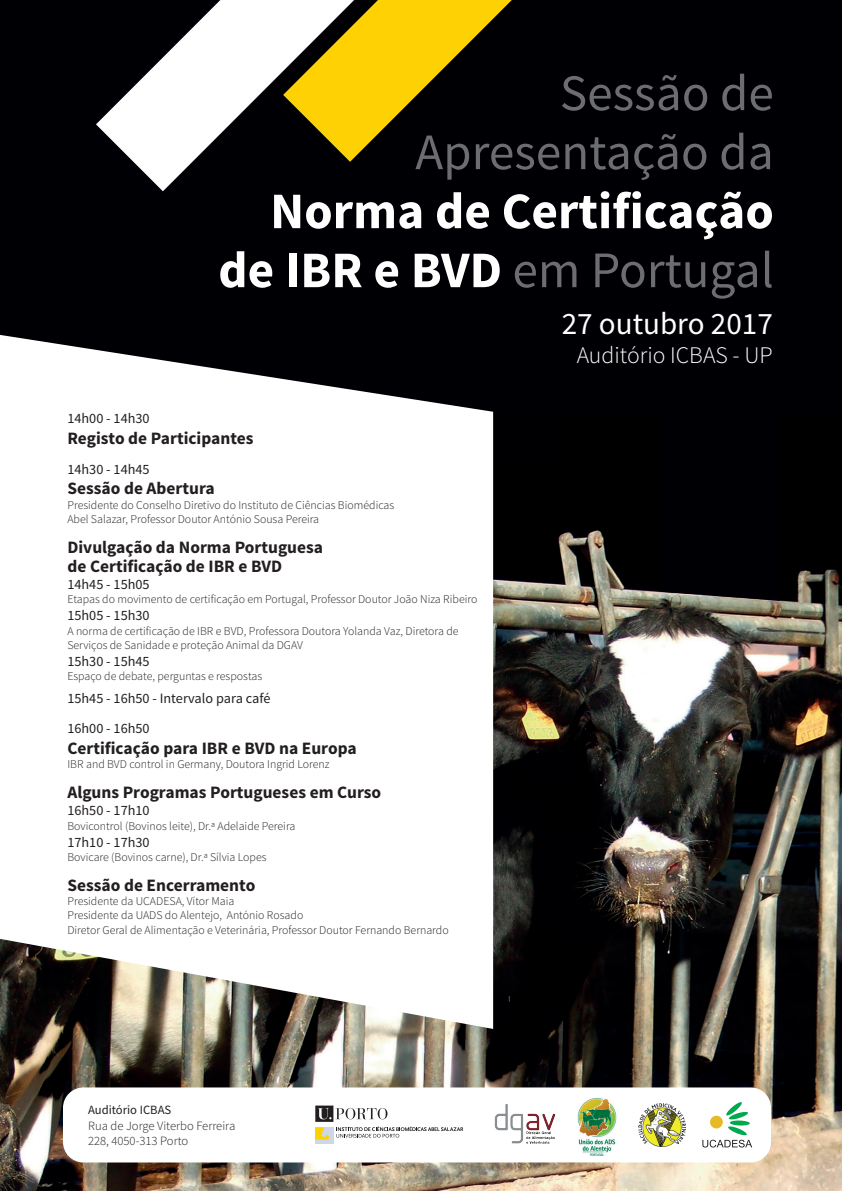
<style>
.page{position:relative;width:842px;height:1191px;background:#fff}
.page>*{position:absolute;margin:0;border:0;box-sizing:border-box;transform-origin:0 0}
.t1{font:700 51.2px/59px "Source Sans Pro";color:#fff;text-align:right}
.t2{font:51.2px/59px "Source Sans Pro";color:#6c6d70;text-align:right}
.t3{font:31.1px "Source Sans Pro";color:#fff}
.t4{font:300 23.8px "Source Sans Pro";color:#fff}
.t5{font:700 17.4px/19px "Source Sans Pro";color:#231f20}
.t6{font:14.2px/30px "Source Sans Pro";color:#231f20}
.t7{font:300 12.6px/15.2px "Source Sans Pro";color:#231f20}
.t8{font:12.6px "Source Sans Pro";color:#231f20}
.t9{font:300 11.9px/14.2px "Source Sans Pro";color:#231f20}
.s1{font-weight:400;color:#6c6d70}
</style>
<div class="page">
<img style="left:0;top:413px;width:842px;height:778px">
<div style="left:0;top:0;width:842px;height:413px;background:#000004"></div>
<div style="left:660px;top:413px;width:120px;height:188px;background:#000004"></div>
<svg style="left:0;top:335px;width:493px;height:694px"></svg>
<div style="left:63px;top:1087px;width:708px;height:75px;background:#fff;border-radius:20px"></div>
<svg style="left:315px;top:1139px;width:18px;height:4px"></svg>
<svg style="left:315px;top:1105px;width:148px;height:34px"></svg>
<svg style="left:96px;top:0;width:187px;height:191px;fill:#fff"></svg>
<svg style="left:283px;top:0;width:229px;height:162px;fill:#fed105"></svg>
<img style="left:494px;top:1103px;width:62px;height:41px">
<div style="left:710px;top:1115px;width:13px;height:13px;background:#e6ba25;border-radius:50%"></div>
<svg style="left:726px;top:1102px;width:22px;height:17px"></svg>
<div style="left:730px;top:1120px;width:20px;height:5px;background:#00a84e;border-radius:50%"></div>
<svg style="left:702px;top:1125px;width:50px;height:22px"></svg>
<img style="left:577px;top:1098px;width:40px;height:57px">
<img style="left:638px;top:1103px;width:48px;height:43px">
<h1 class="t2" style="left:415px;top:65px;width:360px">Sessão de<br>Apresentação da</h1>
<h1 class="t1" style="left:218px;top:183px;width:557px">Norma de Certificação de IBR e BVD <span class="s1">em Portugal</span></h1>
<h2 class="t3" style="left:562px;top:304px;width:213px">27 outubro 2017</h2>
<h3 class="t4" style="left:577px;top:340px;width:198px">Auditório ICBAS - UP</h3>
<p class="t6" style="left:67px;top:403px;width:84px">14h00 - 14h30</p>
<h3 class="t5" style="left:67px;top:429px;width:188px">Registo de Participantes</h3>
<p class="t6" style="left:67px;top:454px;width:84px">14h30 - 14h45</p>
<h3 class="t5" style="left:67px;top:480px;width:149px">Sessão de Abertura</h3>
<p class="t9" style="left:67px;top:498px;width:328px">Presidente do Conselho Diretivo do Instituto de Ciências Biomédicas<br>Abel Salazar, Professor Doutor António Sousa Pereira</p>
<h3 class="t5" style="left:67px;top:538px;width:257px">Divulgação da Norma Portuguesa de Certificação de IBR e BVD</h3>
<p class="t6" style="left:67px;top:569px;width:84px">14h45 - 15h05</p>
<p class="t9" style="left:67px;top:592px;width:411px">Etapas do movimento de certificação em Portugal, Professor Doutor João Niza Ribeiro</p>
<p class="t6" style="left:67px;top:601px;width:84px">15h05 - 15h30</p>
<p class="t9" style="left:67px;top:623px;width:393px">A norma de certificação de IBR e BVD, Professora Doutora Yolanda Vaz, Diretora de<br>Serviços de Sanidade e proteção Animal da DGAV</p>
<p class="t6" style="left:67px;top:646px;width:84px">15h30 - 15h45</p>
<p class="t9" style="left:67px;top:669px;width:196px">Espaço de debate, perguntas e respostas</p>
<p class="t6" style="left:67px;top:683px;width:205px">15h45 - 16h50 - Intervalo para café<br>16h00 - 16h50</p>
<h3 class="t5" style="left:67px;top:739px;width:291px">Certificação para IBR e BVD na Europa</h3>
<p class="t9" style="left:67px;top:757px;width:264px">IBR and BVD control in Germany, Doutora Ingrid Lorenz</p>
<h3 class="t5" style="left:67px;top:783px;width:315px">Alguns Programas Portugueses em Curso</h3>
<p class="t6" style="left:67px;top:796px;width:84px">16h50 - 17h10</p>
<p class="t9" style="left:67px;top:818px;width:229px">Bovicontrol (Bovinos leite), Dr.ª Adelaide Pereira</p>
<p class="t6" style="left:67px;top:827px;width:84px">17h10 - 17h30</p>
<p class="t9" style="left:67px;top:850px;width:201px">Bovicare (Bovinos carne), Dr.ª Sílvia Lopes</p>
<h3 class="t5" style="left:67px;top:876px;width:189px">Sessão de Encerramento</h3>
<p class="t9" style="left:67px;top:894px;width:383px">Presidente da UCADESA, Vítor Maia<br>Presidente da UADS do Alentejo, António Rosado<br>Diretor Geral de Alimentação e Veterinária, Professor Doutor Fernando Bernardo</p>
<p class="t8" style="left:88px;top:1102px;width:85px">Auditório ICBAS</p>
<p class="t7" style="left:88px;top:1118px;width:149px">Rua de Jorge Viterbo Ferreira<br>228, 4050-313 Porto</p>
</div>
